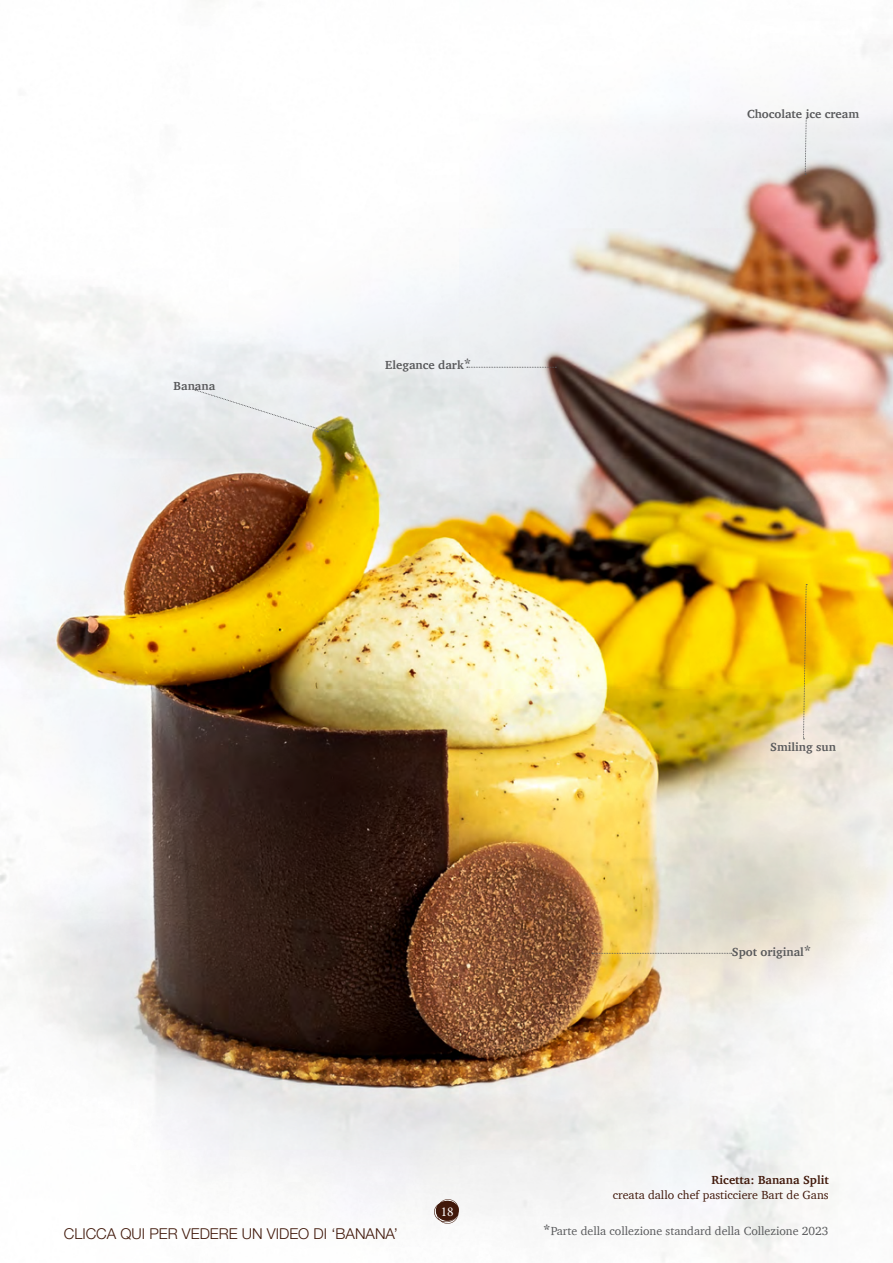
<style>
.page{position:relative;width:893px;height:1263px;background:#fff}
.page>*{position:absolute;margin:0;border:0;box-sizing:border-box;transform-origin:0 0}
.t1{font:300 15px "Helvetica Neue LT Pro";color:#41190b}
.t2{font:13.5px "Minion Pro";color:#fff}
.t3{font:700 12px "Charter";color:#58595b}
.t4{font:12px "Charter";color:#58595b}
.t5{font:12px "Charter";color:#41190b}
.t6{font:700 12px "Charter";color:#41190b}
.s1{font-size:15px}
.s2{font-weight:700;font-size:15px}
</style>
<div class="page">
<img style="left:0;top:0;width:893px;height:1263px">
<div style="left:195px;top:389px;width:133px;height:43px;background:#e9eced"></div>
<svg style="left:592px;top:953px;width:140px;height:1px"></svg>
<svg style="left:467px;top:367px;width:89px;height:1px"></svg>
<svg style="left:803px;top:584px;width:4px;height:155px"></svg>
<svg style="left:804px;top:118px;width:3px;height:57px"></svg>
<svg style="left:434px;top:1199px;width:25px;height:25px"></svg>
<p class="t3" style="left:174px;top:375px;width:43px">Banana</p>
<p class="t3" style="left:385px;top:355px;width:87px">Elegance dark<span class="s1">*</span></p>
<p class="t3" style="left:747px;top:104px;width:114px">Chocolate ice cream</p>
<p class="t2" style="left:441px;top:1202px;width:14px">18</p>
<p class="t3" style="left:770px;top:736px;width:67px">Smiling sun</p>
<p class="t3" style="left:732px;top:942px;width:81px">Spot original<span class="s1">*</span></p>
<p class="t6" style="left:712px;top:1170px;width:119px">Ricetta: Banana Split</p>
<p class="t5" style="left:613px;top:1185px;width:217px">creata dallo chef pasticciere Bart de Gans</p>
<p class="t1" style="left:64px;top:1224px;width:336px">CLICCA QUI PER VEDERE UN VIDEO DI ‘BANANA’</p>
<p class="t4" style="left:543px;top:1221px;width:287px"><span class="s2">*</span>Parte della collezione standard della Collezione 2023</p>
</div>
